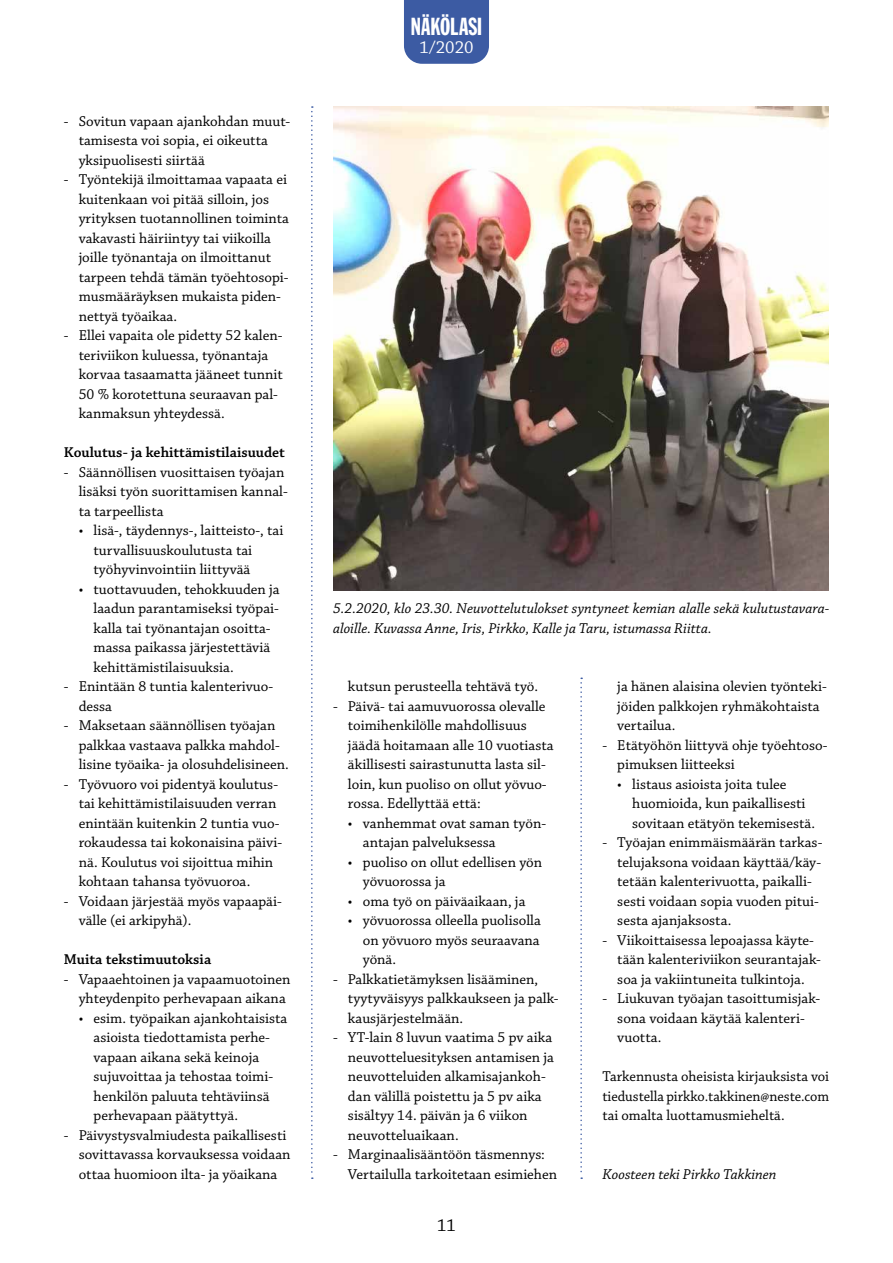
<style>
.page{position:relative;width:893px;height:1263px;background:#fff}
.page>*{position:absolute;margin:0;border:0;box-sizing:border-box;transform-origin:0 0}
.t1{font:extra-condensed 24px "Franklin Gothic Extra Condensed S Si";color:#fff}
.t2{font:18px "Chaparral Pro";color:#fff}
.t3{font:18px "Chaparral Pro";color:#000}
.Leipis_luettelo{font:15px/19.5px "Chaparral Pro";color:#000}
.Leipis{font:italic 15px/19.5px "Chaparral Pro";color:#000}
.Leipis-2{font:15px/19.5px "Chaparral Pro";color:#000;text-align:justify}
.Leipis-3{font:600 15px "Chaparral Pro";color:#000}
</style>
<div class="page">
<img style="left:333px;top:106px;width:495px;height:485px">
<svg style="left:311px;top:106px;width:2px;height:1073px"></svg>
<svg style="left:580px;top:677px;width:2px;height:502px"></svg>
<div style="left:404px;top:0;width:85px;height:64px;background:#3c5ba3"></div>
<p class="Leipis_luettelo" style="left:79px;top:112px;width:213px;text-indent:-15px">- Sovitun vapaan ajankohdan muut&shy;tamisesta voi sopia, ei oikeutta yksipuolisesti siirtää</p>
<p class="Leipis_luettelo" style="left:79px;top:170px;width:212px;text-indent:-15px">- Työntekijä ilmoittamaa vapaata ei kuitenkaan voi pitää silloin, jos yrityksen tuotannollinen toiminta vakavasti häiriintyy tai viikoilla joille työnantaja on ilmoittanut tarpeen tehdä tämän työehtosopi&shy;musmääräyksen mukaista piden&shy;nettyä työaikaa.</p>
<p class="Leipis_luettelo" style="left:79px;top:326px;width:206px;text-indent:-15px">- Ellei vapaita ole pidetty 52 kalen&shy;teriviikon kuluessa, työnantaja korvaa tasaamatta jääneet tunnit<br>50 % korotettuna seuraavan pal&shy;kanmaksun yhteydessä.</p>
<p class="Leipis-3" style="left:64px;top:444px;width:223px">Koulutus- ja kehittämistilaisuudet</p>
<p class="Leipis_luettelo" style="left:79px;top:463px;width:211px;text-indent:-15px">- Säännöllisen vuosittaisen työajan lisäksi työn suorittamisen kannal&shy;ta tarpeellista</p>
<p class="Leipis_luettelo" style="left:79px;top:521px;width:206px">• lisä-, täydennys-, laitteisto-, tai</p>
<p class="Leipis_luettelo" style="left:94px;top:541px;width:160px">turvallisuuskoulutusta tai</p>
<p class="Leipis_luettelo" style="left:94px;top:560px;width:158px">työhyvinvointiin liittyvää</p>
<p class="Leipis_luettelo" style="left:79px;top:580px;width:203px">• tuottavuuden, tehokkuuden ja</p>
<p class="Leipis_luettelo" style="left:94px;top:599px;width:187px">laadun parantamiseksi työpai-</p>
<p class="Leipis_luettelo" style="left:94px;top:619px;width:179px">kalla tai työnantajan osoitta-</p>
<p class="Leipis_luettelo" style="left:94px;top:638px;width:178px">massa paikassa järjestettäviä</p>
<p class="Leipis_luettelo" style="left:94px;top:658px;width:142px">kehittämistilaisuuksia.</p>
<p class="Leipis_luettelo" style="left:79px;top:677px;width:196px;text-indent:-15px">- Enintään 8 tuntia kalenterivuo&shy;dessa</p>
<p class="Leipis_luettelo" style="left:79px;top:716px;width:212px;text-indent:-15px">- Maksetaan säännöllisen työajan palkkaa vastaava palkka mahdol&shy;lisine työaika- ja olosuhdelisineen.</p>
<p class="Leipis_luettelo" style="left:79px;top:775px;width:205px;text-indent:-15px">- Työvuoro voi pidentyä koulutus&shy;tai kehittämistilaisuuden verran enintään kuitenkin 2 tuntia vuo&shy;rokaudessa tai kokonaisina päivi&shy;nä. Koulutus voi sijoittua mihin kohtaan tahansa työvuoroa.</p>
<p class="Leipis_luettelo" style="left:79px;top:892px;width:205px;text-indent:-15px">- Voidaan järjestää myös vapaapäi&shy;välle (ei arkipyhä).</p>
<p class="Leipis-3" style="left:64px;top:951px;width:149px">Muita tekstimuutoksia</p>
<p class="Leipis_luettelo" style="left:79px;top:970px;width:213px;text-indent:-15px">- Vapaaehtoinen ja vapaamuotoinen yhteydenpito perhevapaan aikana</p>
<p class="Leipis_luettelo" style="left:79px;top:1009px;width:210px">• esim. työpaikan ajankohtaisista</p>
<p class="Leipis_luettelo" style="left:94px;top:1028px;width:178px">asioista tiedottamista perhe-</p>
<p class="Leipis_luettelo" style="left:94px;top:1048px;width:167px">vapaan aikana sekä keinoja</p>
<p class="Leipis_luettelo" style="left:94px;top:1067px;width:181px">sujuvoittaa ja tehostaa toimi-</p>
<p class="Leipis_luettelo" style="left:94px;top:1087px;width:178px">henkilön paluuta tehtäviinsä</p>
<p class="Leipis_luettelo" style="left:94px;top:1106px;width:146px">perhevapaan päätyttyä.</p>
<p class="Leipis_luettelo" style="left:79px;top:1126px;width:213px;text-indent:-15px">- Päivystysvalmiudesta paikallisesti sovittavassa korvauksessa voidaan ottaa huomioon ilta- ja yöaikana</p>
<h1 class="t1" style="left:411px;top:14px;width:73px">NÄKÖLASI</h1>
<p class="t2" style="left:419px;top:38px;width:56px">1/2020</p>
<p class="Leipis" style="left:333px;top:599px;width:498px">5.2.2020, klo 23.30. Neuvottelutulokset syntyneet kemian alalle sekä kulutustavara&shy;aloille. Kuvassa Anne, Iris, Pirkko, Kalle ja Taru, istumassa Riitta.</p>
<p class="Leipis_luettelo" style="left:348px;top:677px;width:192px">kutsun perusteella tehtävä työ.</p>
<p class="Leipis_luettelo" style="left:348px;top:697px;width:207px;text-indent:-15px">- Päivä- tai aamuvuorossa olevalle toimihenkilölle mahdollisuus jäädä hoitamaan alle 10 vuotiasta äkillisesti sairastunutta lasta sil&shy;loin, kun puoliso on ollut yövuo&shy;rossa. Edellyttää että:</p>
<p class="Leipis_luettelo" style="left:363px;top:814px;width:185px;text-indent:-15px">• vanhemmat ovat saman työn&shy;antajan palveluksessa</p>
<p class="Leipis_luettelo" style="left:348px;top:853px;width:196px">• puoliso on ollut edellisen yön</p>
<p class="Leipis_luettelo" style="left:363px;top:872px;width:84px">yövuorossa ja</p>
<p class="Leipis_luettelo" style="left:348px;top:892px;width:179px">• oma työ on päiväaikaan, ja</p>
<p class="Leipis_luettelo" style="left:348px;top:911px;width:194px">• yövuorossa olleella puolisolla</p>
<p class="Leipis_luettelo" style="left:363px;top:931px;width:178px">on yövuoro myös seuraavana</p>
<p class="Leipis_luettelo" style="left:363px;top:950px;width:35px">yönä.</p>
<p class="Leipis_luettelo" style="left:348px;top:970px;width:212px;text-indent:-15px">- Palkkatietämyksen lisääminen, tyytyväisyys palkkaukseen ja palk&shy;kausjärjestelmään.</p>
<p class="Leipis_luettelo" style="left:348px;top:1028px;width:208px;text-indent:-15px">- YT-lain 8 luvun vaatima 5 pv aika neuvotteluesityksen antamisen ja neuvotteluiden alkamisajankoh&shy;dan välillä poistettu ja 5 pv aika sisältyy 14. päivän ja 6 viikon neuvotteluaikaan.</p>
<p class="Leipis_luettelo" style="left:348px;top:1145px;width:211px;text-indent:-15px">- Marginaalisääntöön täsmennys:<br>Vertailulla tarkoitetaan esimiehen</p>
<p class="t3" style="left:437px;top:1215px;width:20px">11</p>
<p class="Leipis_luettelo" style="left:617px;top:677px;width:211px">ja hänen alaisina olevien työnteki&shy;jöiden palkkojen ryhmäkohtaista vertailua.</p>
<p class="Leipis_luettelo" style="left:617px;top:736px;width:212px;text-indent:-15px">- Etätyöhön liittyvä ohje työehtoso&shy;pimuksen liitteeksi</p>
<p class="Leipis_luettelo" style="left:617px;top:775px;width:171px">• listaus asioista joita tulee</p>
<p class="Leipis_luettelo" style="left:632px;top:794px;width:175px">huomioida, kun paikallisesti</p>
<p class="Leipis_luettelo" style="left:632px;top:814px;width:184px">sovitaan etätyön tekemisestä.</p>
<p class="Leipis_luettelo" style="left:617px;top:833px;width:207px;text-indent:-15px">- Työajan enimmäismäärän tarkas&shy;telujaksona voidaan käyttää/käy&shy;tetään kalenterivuotta, paikalli&shy;sesti voidaan sopia vuoden pitui&shy;sesta ajanjaksosta.</p>
<p class="Leipis_luettelo" style="left:617px;top:931px;width:205px;text-indent:-15px">- Viikoittaisessa lepoajassa käyte&shy;tään kalenteriviikon seurantajak&shy;soa ja vakiintuneita tulkintoja.</p>
<p class="Leipis_luettelo" style="left:617px;top:989px;width:204px;text-indent:-15px">- Liukuvan työajan tasoittumisjak&shy;sona voidaan käytää kalenteri&shy;vuotta.</p>
<p class="Leipis-2" style="left:602px;top:1067px;width:228px">Tarkennusta oheisista kirjauksista voi tiedustella pirkko.takkinen@neste.com tai omalta luottamusmieheltä.</p>
<p class="Leipis" style="left:602px;top:1165px;width:176px">Koosteen teki Pirkko Takkinen</p>
</div>
